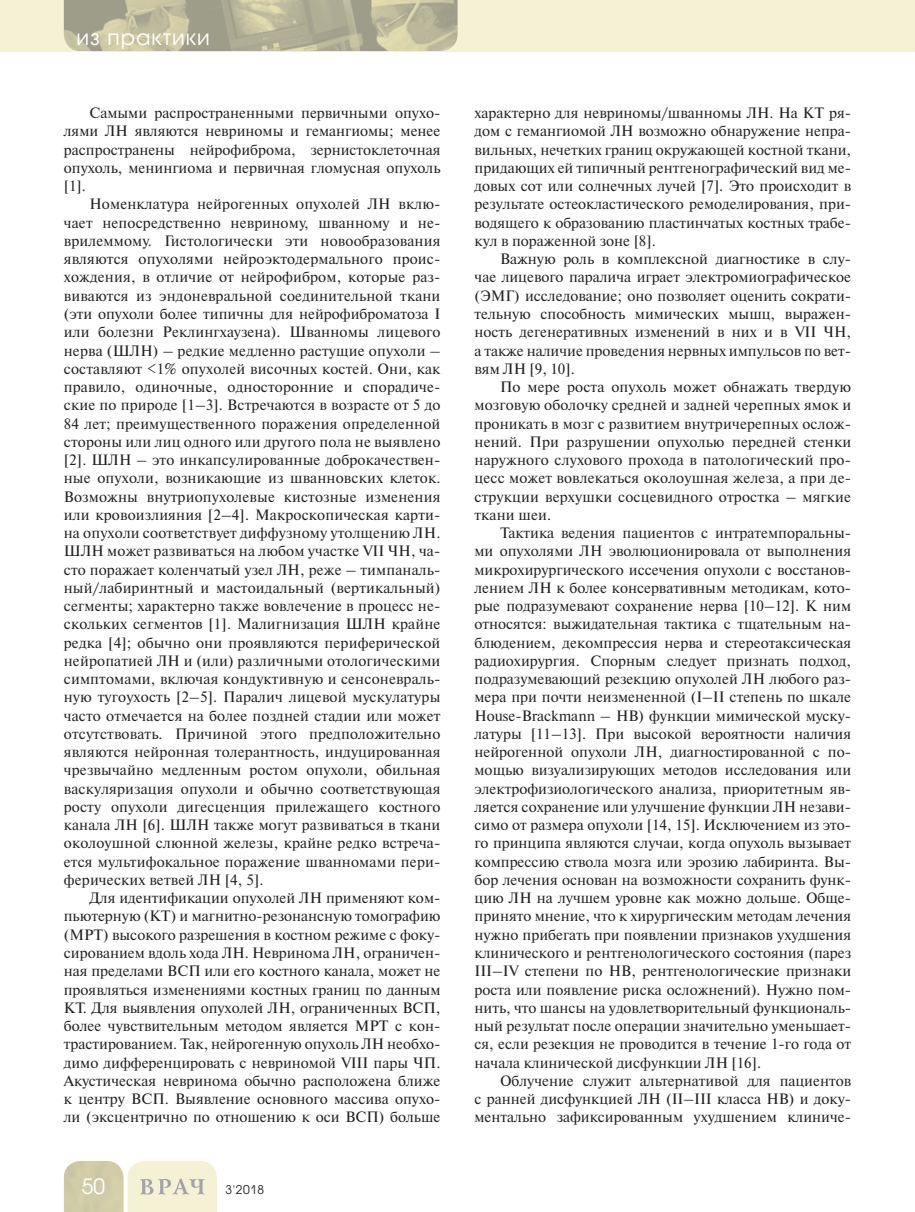
<style>
.page{position:relative;width:915px;height:1212px;background:#fff}
.page>*{position:absolute;margin:0;border:0;box-sizing:border-box;transform-origin:0 0}
.t1{font:21px "Avant Garde Gothic C";letter-spacing:.05em;color:#fff}
.t2{font:15px/18.3px "Newton C";color:#231f20;text-align:justify}
.t3{font:12px "Avant Garde Gothic C";color:#231f20}
</style>
<div class="page">
<div style="left:0;top:0;width:914px;height:51px;background:#f5f1d5"></div>
<svg style="left:64px;top:1161px;width:153px;height:51px;background:#e3e0c3"></svg>
<img style="left:64px;top:0;width:393px;height:51px">
<h1 class="t1" style="left:77px;top:27px;width:135px">из практики</h1>
<p class="t2" style="left:64px;top:105px;width:378px;text-indent:26px">Самыми распространенными первичными опухо&shy;лями ЛН являются невриномы и гемангиомы; менее распространены нейрофиброма, зернистоклеточная опухоль, менингиома и первичная гломусная опухоль [1].</p>
<p class="t2" style="left:64px;top:197px;width:378px;text-indent:26px">Номенклатура нейрогенных опухолей ЛН вклю&shy;чает непосредственно невриному, шванному и не&shy;врилеммому. Гистологически эти новообразования являются опухолями нейроэктодермального проис&shy;хождения, в отличие от нейрофибром, которые раз&shy;виваются из эндоневральной соединительной ткани (эти опухоли более типичны для нейрофиброматоза I или болезни Реклингхаузена). Шванномы лицевого нерва (ШЛН) – редкие медленно растущие опухоли – составляют &lt;1% опухолей височных костей. Они, как правило, одиночные, односторонние и спорадиче&shy;ские по природе [1–3]. Встречаются в возрасте от 5 до 84 лет; преимущественного поражения определенной стороны или лиц одного или другого пола не выявлено [2]. ШЛН – это инкапсулированные доброкачествен&shy;ные опухоли, возникающие из шванновских клеток.<br>Возможны внутриопухолевые кистозные изменения или кровоизлияния [2–4]. Макроскопическая карти&shy;на опухоли соответствует диффузному утолщению ЛН.<br>ШЛН может развиваться на любом участке VII ЧН, ча&shy;сто поражает коленчатый узел ЛН, реже – тимпаналь&shy;ный/лабиринтный и мастоидальный (вертикальный) сегменты; характерно также вовлечение в процесс не&shy;скольких сегментов [1]. Малигнизация ШЛН крайне редка [4]; обычно они проявляются периферической нейропатией ЛН и (или) различными отологическими симптомами, включая кондуктивную и сенсоневраль&shy;ную тугоухость [2–5]. Паралич лицевой мускулатуры часто отмечается на более поздней стадии или может отсутствовать. Причиной этого предположительно являются нейронная толерантность, индуцированная чрезвычайно медленным ростом опухоли, обильная васкуляризация опухоли и обычно соответствующая росту опухоли дигесценция прилежащего костного канала ЛН [6]. ШЛН также могут развиваться в ткани околоушной слюнной железы, крайне редко встреча&shy;ется мультифокальное поражение шванномами пери&shy;ферических ветвей ЛН [4, 5].</p>
<p class="t2" style="left:64px;top:890px;width:378px;text-indent:26px">Для идентификации опухолей ЛН применяют ком&shy;пьютерную (КТ) и магнитно-резонансную томографию (МРТ) высокого разрешения в костном режиме с фоку&shy;сированием вдоль хода ЛН. Невринома ЛН, ограничен&shy;ная пределами ВСП или его костного канала, может не проявляться изменениями костных границ по данным КТ. Для выявления опухолей ЛН, ограниченных ВСП, более чувствительным методом является МРТ с кон&shy;трастированием. Так, нейрогенную опухоль ЛН необхо&shy;димо дифференцировать с невриномой VIII пары ЧП.<br>Акустическая невринома обычно расположена ближе к центру ВСП. Выявление основного массива опухо&shy;ли (эксцентрично по отношению к оси ВСП) больше</p>
<h1 class="t1" style="left:82px;top:1177px;width:25px">50</h1>
<p class="t3" style="left:225px;top:1184px;width:40px">3'2018</p>
<p class="t2" style="left:474px;top:105px;width:378px">характерно для невриномы/шванномы ЛН. На КТ ря&shy;дом с гемангиомой ЛН возможно обнаружение непра&shy;вильных, нечетких границ окружающей костной ткани, придающих ей типичный рентгенографический вид ме&shy;довых сот или солнечных лучей [7]. Это происходит в результате остеокластического ремоделирования, при&shy;водящего к образованию пластинчатых костных трабе&shy;кул в пораженной зоне [8].</p>
<p class="t2" style="left:474px;top:251px;width:378px;text-indent:26px">Важную роль в комплексной диагностике в слу&shy;чае лицевого паралича играет электромиографическое (ЭМГ) исследование; оно позволяет оценить сократи&shy;тельную способность мимических мышц, выражен&shy;ность дегенеративных изменений в них и в VII ЧН, а также наличие проведения нервных импульсов по вет&shy;вям ЛН [9, 10].</p>
<p class="t2" style="left:474px;top:379px;width:378px;text-indent:26px">По мере роста опухоль может обнажать твердую мозговую оболочку средней и задней черепных ямок и проникать в мозг с развитием внутричерепных ослож&shy;нений. При разрушении опухолью передней стенки наружного слухового прохода в патологический про&shy;цесс может вовлекаться околоушная железа, а при де&shy;струкции верхушки сосцевидного отростка – мягкие ткани шеи.</p>
<p class="t2" style="left:474px;top:525px;width:378px;text-indent:26px">Тактика ведения пациентов с интратемпоральны&shy;ми опухолями ЛН эволюционировала от выполнения микрохирургического иссечения опухоли с восстанов&shy;лением ЛН к более консервативным методикам, кото&shy;рые подразумевают сохранение нерва [10–12]. К ним относятся: выжидательная тактика с тщательным на&shy;блюдением, декомпрессия нерва и стереотаксическая радиохирургия. Спорным следует признать подход, подразумевающий резекцию опухолей ЛН любого раз&shy;мера при почти неизмененной (I–II степень по шкале House-Brackmann – HB) функции мимической муску&shy;латуры [11–13]. При высокой вероятности наличия нейрогенной опухоли ЛН, диагностированной с по&shy;мощью визуализирующих методов исследования или электрофизиологического анализа, приоритетным яв&shy;ляется сохранение или улучшение функции ЛН незави&shy;симо от размера опухоли [14, 15]. Исключением из это&shy;го принципа являются случаи, когда опухоль вызывает компрессию ствола мозга или эрозию лабиринта. Вы&shy;бор лечения основан на возможности сохранить функ&shy;цию ЛН на лучшем уровне как можно дольше. Обще&shy;принято мнение, что к хирургическим методам лечения нужно прибегать при появлении признаков ухудшения клинического и рентгенологического состояния (парез III–IV степени по HB, рентгенологические признаки роста или появление риска осложнений). Нужно пом&shy;нить, что шансы на удовлетворительный функциональ&shy;ный результат после операции значительно уменьшает&shy;ся, если резекция не проводится в течение 1-го года от начала клинической дисфункции ЛН [16].</p>
<p class="t2" style="left:474px;top:1073px;width:378px;text-indent:26px">Облучение служит альтернативой для пациентов с ранней дисфункцией ЛН (II–III класса HB) и доку&shy;ментально зафиксированным ухудшением клиниче-</p>
</div>
